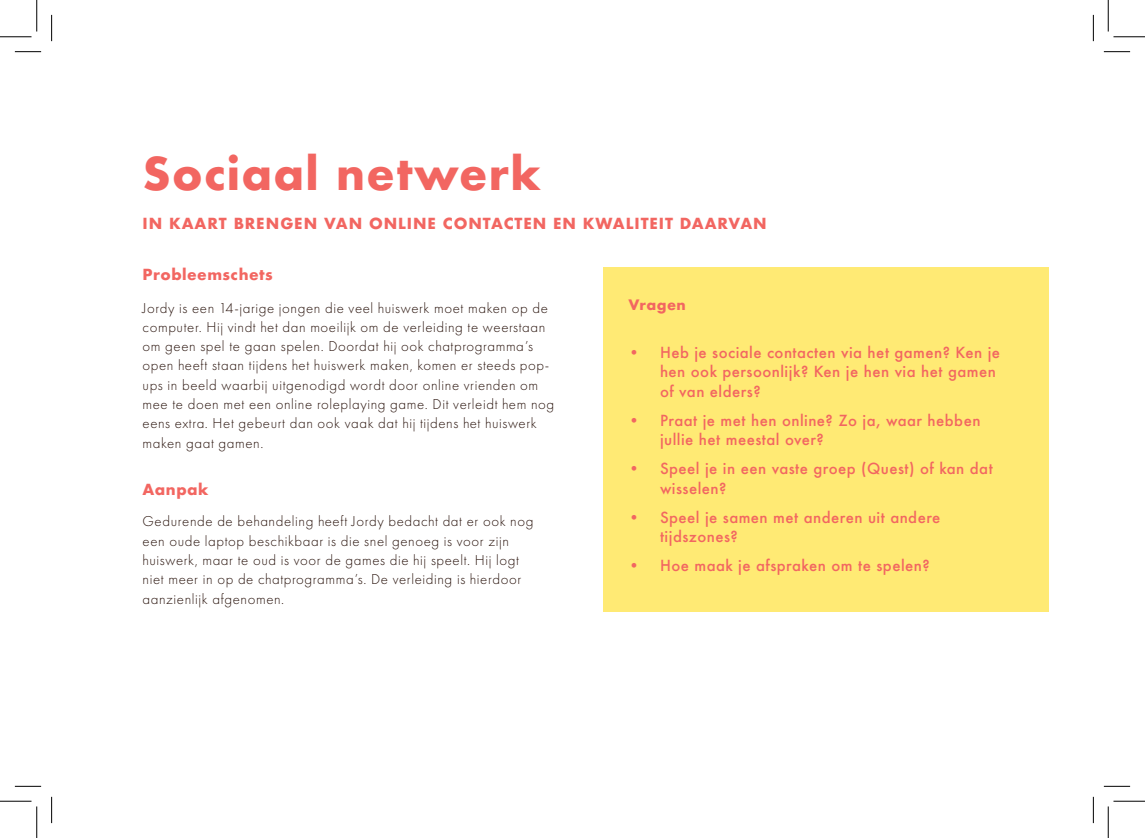
<style>
.page{position:relative;width:1145px;height:838px;background:#fff}
.page>*{position:absolute;margin:0;border:0;box-sizing:border-box;transform-origin:0 0}
.Paragraph_Style_10{font:700 43.75px "Futura";letter-spacing:.03em;color:#f26661}
.SPEL_body{font:300 14.88px/19.2px "Futura PT";letter-spacing:.04em;color:#29130c}
.t1{font:500 14.88px/19.2px "Futura";letter-spacing:.03em;color:#f26661}
.SPEL_tussentitel{font:700 14.88px "Futura";letter-spacing:.06em;color:#f26661}
.SPEL_tussenkop{font:700 14.88px "Futura";letter-spacing:.03em;color:#f26661}
.SPEL_tussenkop-2{font:700 14px "Futura";letter-spacing:.03em;color:#f26661}
</style>
<div class="page">
<div style="left:604px;top:267px;width:445px;height:345px;background:#ffea74"></div>
<svg style="left:15px;top:51px;width:26px;height:1px"></svg>
<svg style="left:1104px;top:51px;width:26px;height:1px"></svg>
<svg style="left:15px;top:786px;width:26px;height:1px"></svg>
<svg style="left:1104px;top:786px;width:26px;height:1px"></svg>
<svg style="left:51px;top:15px;width:1px;height:26px"></svg>
<svg style="left:51px;top:796px;width:1px;height:27px"></svg>
<svg style="left:1093px;top:15px;width:1px;height:26px"></svg>
<svg style="left:1093px;top:796px;width:1px;height:27px"></svg>
<hr style="left:0;top:36px;width:32px;height:1px;background:#000">
<hr style="left:1113px;top:36px;width:32px;height:1px;background:#000">
<hr style="left:0;top:800px;width:32px;height:1px;background:#000">
<hr style="left:1113px;top:800px;width:32px;height:1px;background:#000">
<hr style="left:36px;top:0;width:1px;height:31px;background:#000">
<hr style="left:36px;top:806px;width:1px;height:31px;background:#000">
<hr style="left:1108px;top:0;width:1px;height:31px;background:#000">
<hr style="left:1108px;top:806px;width:1px;height:31px;background:#000">
<p class="Paragraph_Style_10" style="left:143px;top:142px;width:400px">Sociaal netwerk</p>
<p class="SPEL_tussentitel" style="left:143px;top:213px;width:626px">IN KAART BRENGEN VAN ONLINE CONTACTEN EN KWALITEIT DAARVAN</p>
<p class="SPEL_tussenkop" style="left:143px;top:263px;width:132px">Probleemschets</p>
<p class="SPEL_body" style="left:143px;top:298px;width:413px">Jordy is een 14-jarige jongen die veel huiswerk moet maken op de computer. Hij vindt het dan moeilijk om de verleiding te weerstaan om geen spel te gaan spelen. Doordat hij ook chatprogramma’s open heeft staan tijdens het huiswerk maken, komen er steeds pop&shy;ups in beeld waarbij uitgenodigd wordt door online vrienden om mee te doen met een online roleplaying game. Dit verleidt hem nog eens extra. Het gebeurt dan ook vaak dat hij tijdens het huiswerk maken gaat gamen.</p>
<p class="SPEL_tussenkop" style="left:143px;top:478px;width:67px">Aanpak</p>
<p class="SPEL_body" style="left:143px;top:512px;width:392px">Gedurende de behandeling heeft Jordy bedacht dat er ook nog een oude laptop beschikbaar is die snel genoeg is voor zijn huiswerk, maar te oud is voor de games die hij speelt. Hij logt niet meer in op de chatprogramma’s. De verleiding is hierdoor aanzienlijk afgenomen.</p>
<p class="SPEL_tussenkop-2" style="left:629px;top:294px;width:59px">Vragen</p>
<p class="t1" style="left:660px;top:343px;width:342px;text-indent:-32px">• Heb je sociale contacten via het gamen? Ken je hen ook persoonlijk? Ken je hen via het gamen of van elders?</p>
<p class="t1" style="left:660px;top:410px;width:322px;text-indent:-32px">• Praat je met hen online? Zo ja, waar hebben jullie het meestal over?</p>
<p class="t1" style="left:660px;top:459px;width:334px;text-indent:-32px">• Speel je in een vaste groep (Quest) of kan dat wisselen?</p>
<p class="t1" style="left:660px;top:507px;width:282px;text-indent:-32px">• Speel je samen met anderen uit andere tijdszones?</p>
<p class="t1" style="left:629px;top:556px;width:303px">• Hoe maak je afspraken om te spelen?</p>
</div>
